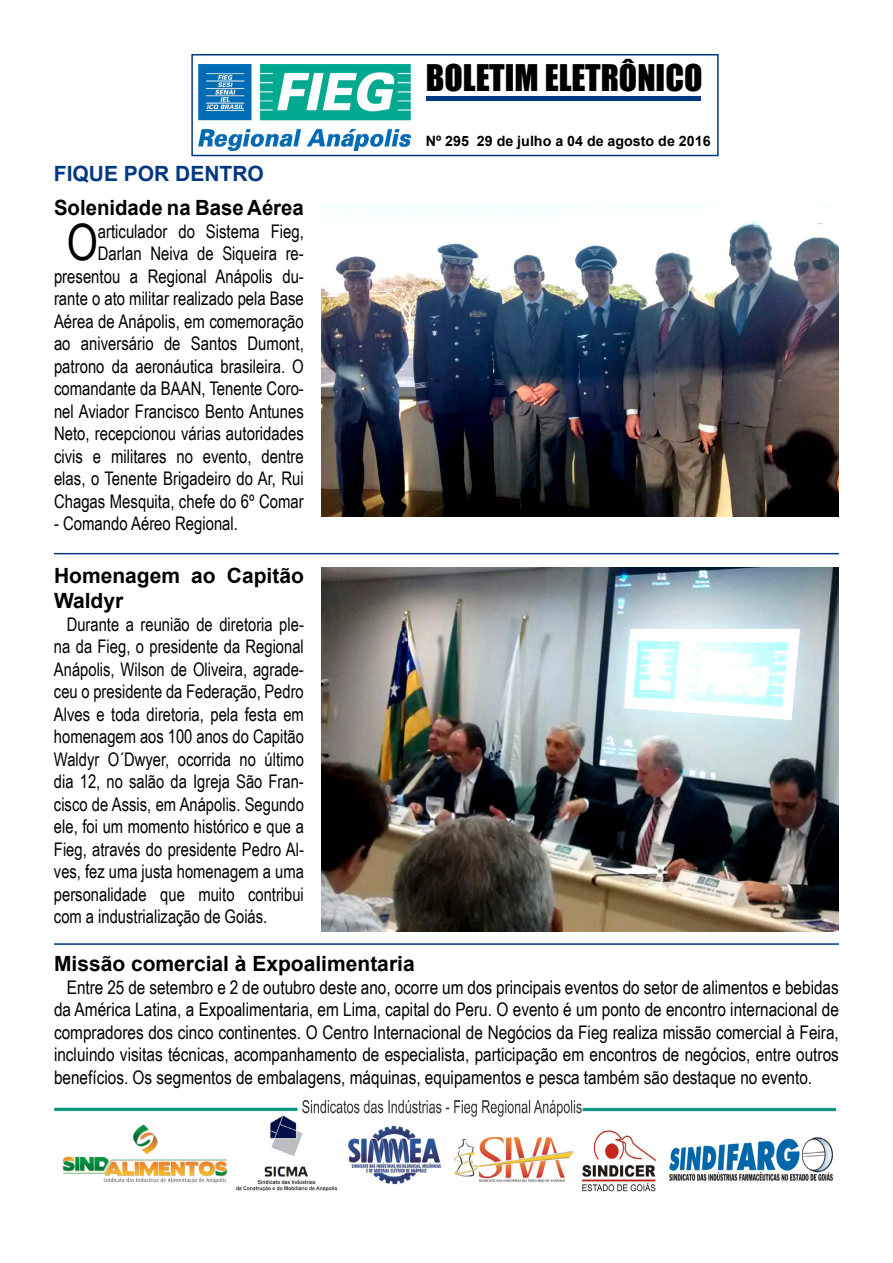
<style>
.page{position:relative;width:893px;height:1263px;background:#fff}
.page>*{position:absolute;margin:0;border:0;box-sizing:border-box;transform-origin:0 0}
.t1{font:50.25px "Arial Narrow";color:#000}
.t2{font:33.75px "Impact";color:#000}
.t3{font:700 21px/25.2px "Arial";color:#000}
.t4{font:700 21px "Arial";color:#003882}
.t5{font:18.75px/22.5px "Arial Narrow";color:#000;text-align:justify}
.t6{font:18.75px/22.5px "Arial Narrow";color:#000;text-align:justify;scale:.96 1}
.t7{font:700 14.25px "Arial";color:#000}
</style>
<div class="page">
<img style="left:54px;top:1100px;width:782px;height:92px">
<img style="left:322px;top:204px;width:517px;height:313px">
<img style="left:322px;top:567px;width:517px;height:364px">
<hr style="left:54px;top:553px;width:785px;height:1px;background:#003882">
<hr style="left:54px;top:943px;width:785px;height:2px;background:#003882">
<img style="left:198px;top:64px;width:213px;height:86px">
<hr style="left:426px;top:97px;width:275px;height:4px;background:#003882">
<div style="left:191px;top:54px;width:528px;height:102px;border:2px solid #003882"></div>
<h2 class="t2" style="left:426px;top:51px;width:278px">BOLETIM ELETRÔNICO</h2>
<p class="t4" style="left:54px;top:159px;width:212px">FIQUE POR DENTRO</p>
<p class="t3" style="left:54px;top:195px;width:251px">Solenidade na Base Aérea</p>
<h1 class="t1" style="left:67px;top:206px;width:33px">O</h1>
<p class="t5" style="left:54px;top:219px;width:251px;text-align:right">articulador do Sistema Fieg, Darlan Neiva de Siqueira re&shy;presentou a Regional Anápolis du&shy;rante o ato militar realizado pela Base Aérea de Anápolis, em comemoração ao aniversário de Santos Dumont, patrono da aeronáutica brasileira. O comandante da BAAN, Tenente Coro&shy;nel Aviador Francisco Bento Antunes Neto, recepcionou várias autoridades civis e militares no evento, dentre elas, o Tenente Brigadeiro do Ar, Rui Chagas Mesquita, chefe do 6º Comar</p>
<p class="t5" style="left:54px;top:512px;width:186px">- Comando Aéreo Regional.</p>
<p class="t3" style="left:54px;top:563px;width:251px">Homenagem ao Capitão<br>Waldyr</p>
<p class="t6" style="left:54px;top:612px;width:262px;text-indent:13px">Durante a reunião de diretoria ple&shy;na da Fieg, o presidente da Regional Anápolis, Wilson de Oliveira, agrade&shy;ceu o presidente da Federação, Pedro Alves e toda diretoria, pela festa em homenagem aos 100 anos do Capitão Waldyr O´Dwyer, ocorrida no último dia 12, no salão da Igreja São Fran&shy;cisco de Assis, em Anápolis. Segundo ele, foi um momento histórico e que a Fieg, através do presidente Pedro Al&shy;ves, fez uma justa homenagem a uma personalidade que muito contribui com a industrialização de Goiás.</p>
<p class="t7" style="left:426px;top:131px;width:286px">Nº 295 29 de julho a 04 de agosto de 2016</p>
<p class="t3" style="left:54px;top:951px;width:362px">Missão comercial à Expoalimentaria</p>
<p class="t5" style="left:54px;top:975px;width:786px;text-indent:13px">Entre 25 de setembro e 2 de outubro deste ano, ocorre um dos principais eventos do setor de alimentos e bebidas da América Latina, a Expoalimentaria, em Lima, capital do Peru. O evento é um ponto de encontro internacional de compradores dos cinco continentes. O Centro Internacional de Negócios da Fieg realiza missão comercial à Feira, incluindo visitas técnicas, acompanhamento de especialista, participação em encontros de negócios, entre outros benefícios. Os segmentos de embalagens, máquinas, equipamentos e pesca também são destaque no evento.</p>
</div>
